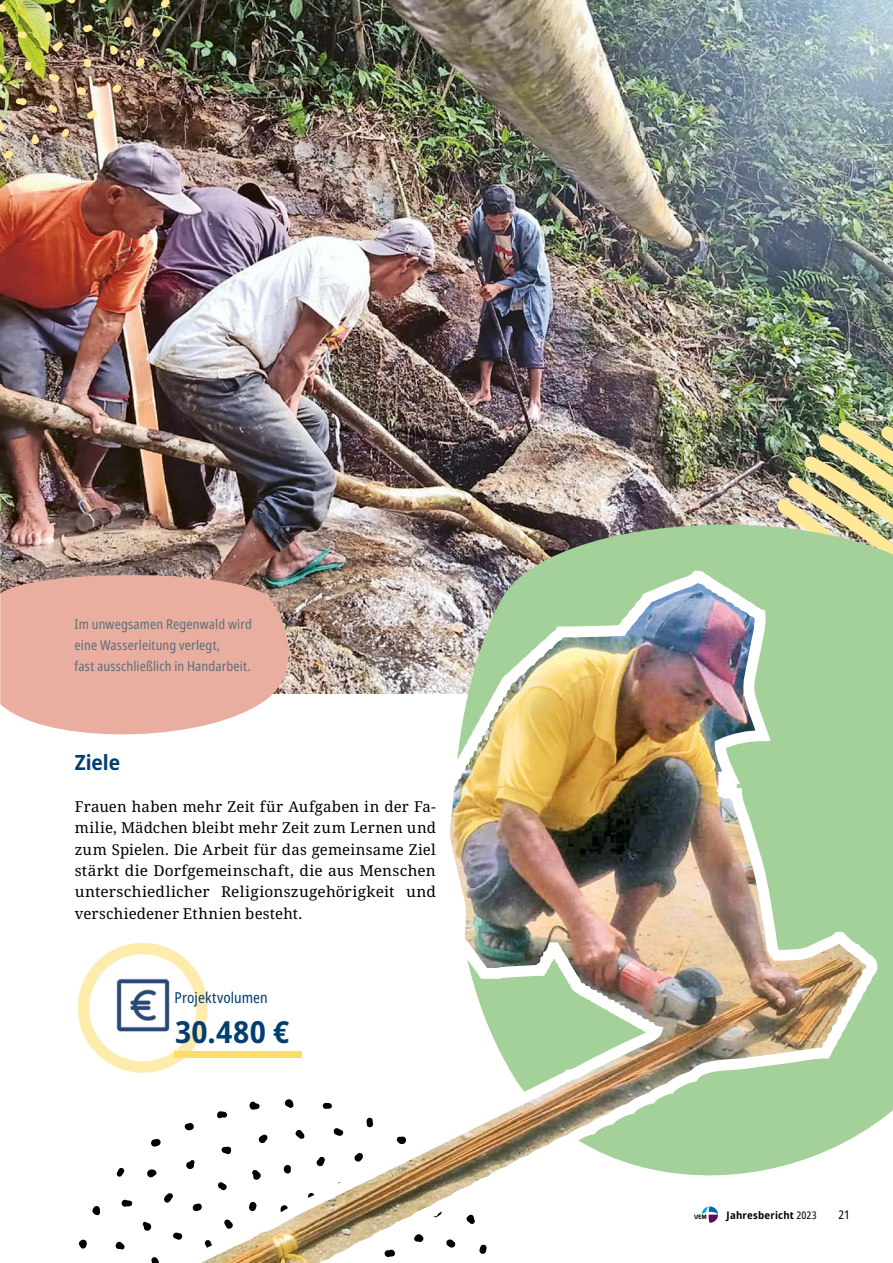
<style>
.page{position:relative;width:893px;height:1263px;background:#fff}
.page>*{position:absolute;margin:0;border:0;box-sizing:border-box;transform-origin:0 0}
.t1{font:700 semi-condensed 30.3px "Noto Sans";color:#003f6f}
.t2{font:700 semi-condensed 21px "Noto Sans";color:#003f6f}
.t3{font:15px/21.3px "Noto Serif";letter-spacing:.01em;color:#000;text-align:justify}
.t4{font:condensed 15px "Noto Sans";letter-spacing:.005em;color:#003f6f}
.t5{font:condensed 13.5px/21px "Noto Sans";letter-spacing:.01em;color:#5b6f78}
.t6{font:condensed 12px "Noto Sans";color:#000}
.t7{font:700 semi-condensed 10.5px "Noto Sans";letter-spacing:.02em;color:#000}
.s1{font-weight:400;font-stretch:condensed}
</style>
<div class="page">
<img style="left:0;top:0;width:893px;height:568px">
<svg style="left:77px;top:945px;width:47px;height:125px"></svg>
<img style="left:111px;top:974px;width:13px;height:62px">
<svg style="left:122px;top:1200px;width:2px;height:7px"></svg>
<svg style="left:79px;top:1239px;width:8px;height:10px"></svg>
<svg style="left:116px;top:1168px;width:8px;height:9px"></svg>
<svg style="left:116px;top:1241px;width:8px;height:8px"></svg>
<svg style="left:92px;top:1206px;width:8px;height:9px"></svg>
<img style="left:764px;top:421px;width:129px;height:75px">
<img style="left:425px;top:496px;width:468px;height:629px">
<img style="left:124px;top:565px;width:750px;height:698px">
<svg style="left:15px;top:98px;width:12px;height:7px"></svg>
<svg style="left:66px;top:0;width:9px;height:3px"></svg>
<svg style="left:0;top:121px;width:5px;height:10px"></svg>
<svg style="left:61px;top:129px;width:9px;height:8px"></svg>
<svg style="left:84px;top:59px;width:7px;height:9px"></svg>
<svg style="left:0;top:4px;width:7px;height:8px"></svg>
<svg style="left:76px;top:87px;width:10px;height:8px"></svg>
<svg style="left:47px;top:104px;width:10px;height:9px"></svg>
<svg style="left:83px;top:25px;width:10px;height:7px"></svg>
<svg style="left:160px;top:0;width:10px;height:8px"></svg>
<svg style="left:18px;top:31px;width:9px;height:8px"></svg>
<svg style="left:99px;top:0;width:9px;height:3px"></svg>
<svg style="left:24px;top:61px;width:8px;height:10px"></svg>
<svg style="left:112px;top:85px;width:9px;height:8px"></svg>
<svg style="left:0;top:64px;width:6px;height:10px"></svg>
<svg style="left:87px;top:110px;width:10px;height:10px"></svg>
<svg style="left:45px;top:11px;width:7px;height:11px"></svg>
<svg style="left:110px;top:45px;width:9px;height:10px"></svg>
<svg style="left:152px;top:28px;width:8px;height:9px"></svg>
<svg style="left:49px;top:73px;width:11px;height:9px"></svg>
<svg style="left:52px;top:42px;width:11px;height:9px"></svg>
<svg style="left:31px;top:134px;width:8px;height:11px"></svg>
<svg style="left:135px;top:58px;width:10px;height:9px"></svg>
<svg style="left:3px;top:150px;width:11px;height:9px"></svg>
<svg style="left:124px;top:17px;width:7px;height:10px"></svg>
<svg style="left:0;top:568px;width:298px;height:177px;background:#e3b3a8"></svg>
<svg style="left:694px;top:1206px;width:24px;height:17px"></svg>
<p class="t5" style="left:75px;top:614px;width:179px">Im unwegsamen Regenwald wird eine Wasserleitung verlegt,<br>fast ausschließlich in Handarbeit.</p>
<h2 class="t2" style="left:75px;top:747px;width:47px">Ziele</h2>
<p class="t3" style="left:75px;top:797px;width:363px">Frauen haben mehr Zeit für Aufgaben in der Fa&shy;milie, Mädchen bleibt mehr Zeit zum Lernen und zum Spielen. Die Arbeit für das gemeinsame Ziel stärkt die Dorfgemeinschaft, die aus Menschen unterschiedlicher Religionszugehörigkeit und verschiedener Ethnien besteht.</p>
<p class="t4" style="left:175px;top:987px;width:95px">Projektvolumen</p>
<h1 class="t1" style="left:175px;top:1010px;width:116px">30.480 €</h1>
<p class="t7" style="left:727px;top:1207px;width:92px">Jahresbericht <span class="s1">2023</span></p>
<p class="t6" style="left:838px;top:1206px;width:13px">21</p>
</div>
